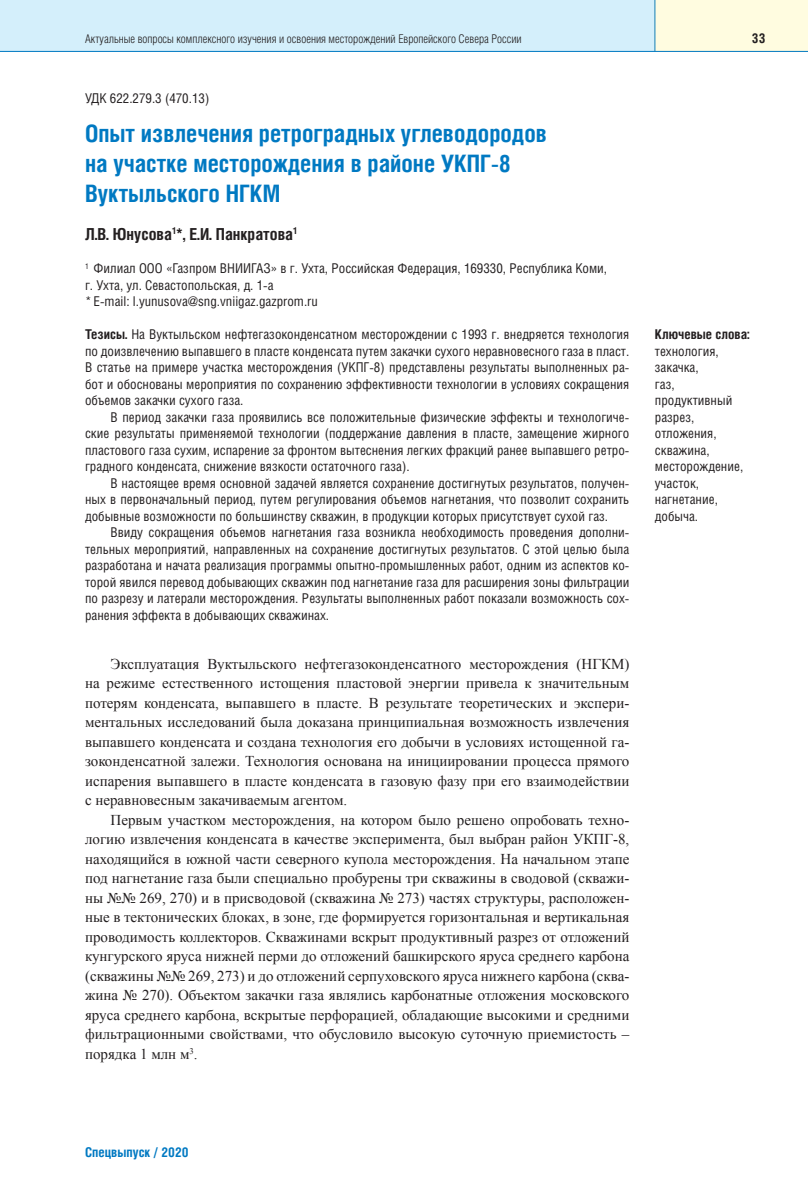
<style>
.page{position:relative;width:808px;height:1191px;background:#fff}
.page>*{position:absolute;margin:0;border:0;box-sizing:border-box;transform-origin:0 0}
.t1{font:700 24px/30px "Helios Cond";color:#0079c2}
.t2{font:700 16.5px "Helios Cond";color:#231f20}
.t3{font:15px/19.5px "Times New Roman";color:#231f20;text-align:justify}
.t4{font:13.5px/16.5px "Helios Cond";color:#231f20;text-align:justify}
.t5{font:700 13.5px "Helios Cond";color:#231f20}
.t6{font:700 13.5px "Helios Cond";color:#0079c2}
.t7{font:300 12px "Helios Cond";color:#231f20}
.s1{font-weight:700}
</style>
<div class="page">
<div style="left:0;top:0;width:668px;height:51px;background:#d4effb"></div>
<div style="left:655px;top:0;width:153px;height:51px;background:#fffce0"></div>
<hr style="left:0;top:51px;width:808px;height:1px;background:#0079c2">
<hr style="left:654px;top:0;width:1px;height:51px;background:#0079c2">
<p class="t7" style="left:85px;top:34px;width:438px">Актуальные вопросы комплексного изучения и освоения месторождений Европейского Севера России</p>
<p class="t5" style="left:752px;top:33px;width:15px">33</p>
<p class="t4" style="left:85px;top:91px;width:126px">УДК 622.279.3 (470.13)</p>
<h1 class="t1" style="left:85px;top:121px;width:463px">Опыт извлечения ретроградных углеводородов на участке месторождения в районе УКПГ-8<br>Вуктыльского НГКМ</h1>
<p class="t2" style="left:85px;top:228px;width:214px">Л.В. Юнусова<sup>1</sup>*, Е.И. Панкратова<sup>1</sup></p>
<p class="t4" style="left:85px;top:261px;width:523px;text-align:left"><sup>1</sup> Филиал ООО «Газпром ВНИИГАЗ» в г. Ухта, Российская Федерация, 169330, Республика Коми, г. Ухта, ул. Севастопольская, д. 1-а<br>* E-mail: l.yunusova@sng.vniigaz.gazprom.ru</p>
<p class="t4" style="left:85px;top:327px;width:546px"><span class="s1">Тезисы.</span> На Вуктыльском нефтегазоконденсатном месторождении с 1993 г. внедряется технология по доизвлечению выпавшего в пласте конденсата путем закачки сухого неравновесного газа в пласт.<br>В статье на примере участка месторождения (УКПГ-8) представлены результаты выполненных ра&shy;бот и обоснованы мероприятия по сохранению эффективности технологии в условиях сокращения объемов закачки сухого газа.</p>
<p class="t4" style="left:85px;top:410px;width:546px;text-indent:26px">В период закачки газа проявились все положительные физические эффекты и технологиче&shy;ские результаты применяемой технологии (поддержание давления в пласте, замещение жирного пластового газа сухим, испарение за фронтом вытеснения легких фракций ранее выпавшего ретро&shy;градного конденсата, снижение вязкости остаточного газа).</p>
<p class="t4" style="left:85px;top:476px;width:546px;text-indent:26px">В настоящее время основной задачей является сохранение достигнутых результатов, получен&shy;ных в первоначальный период, путем регулирования объемов нагнетания, что позволит сохранить добывные возможности по большинству скважин, в продукции которых присутствует сухой газ.</p>
<p class="t4" style="left:85px;top:525px;width:546px;text-indent:26px">Ввиду сокращения объемов нагнетания газа возникла необходимость проведения дополни&shy;тельных мероприятий, направленных на сохранение достигнутых результатов. С этой целью была разработана и начата реализация программы опытно-промышленных работ, одним из аспектов ко&shy;торой явился перевод добывающих скважин под нагнетание газа для расширения зоны фильтрации по разрезу и латерали месторождения. Результаты выполненных работ показали возможность сох&shy;ранения эффекта в добывающих скважинах.</p>
<p class="t3" style="left:85px;top:654px;width:546px;text-indent:26px">Эксплуатация Вуктыльского нефтегазоконденсатного месторождения (НГКМ) на режиме естественного истощения пластовой энергии привела к значительным потерям конденсата, выпавшего в пласте. В результате теоретических и экспери&shy;ментальных исследований была доказана принципиальная возможность извлечения выпавшего конденсата и создана технология его добычи в условиях истощенной га&shy;зоконденсатной залежи. Технология основана на инициировании процесса прямого испарения выпавшего в пласте конденсата в газовую фазу при его взаимодействии с неравновесным закачиваемым агентом.</p>
<p class="t3" style="left:85px;top:810px;width:546px;text-indent:26px">Первым участком месторождения, на котором было решено опробовать техно&shy;логию извлечения конденсата в качестве эксперимента, был выбран район УКПГ-8, находящийся в южной части северного купола месторождения. На начальном этапе под нагнетание газа были специально пробурены три скважины в сводовой (скважи&shy;ны №№ 269, 270) и в присводовой (скважина № 273) частях структуры, расположен&shy;ные в тектонических блоках, в зоне, где формируется горизонтальная и вертикальная проводимость коллекторов. Скважинами вскрыт продуктивный разрез от отложений кунгурского яруса нижней перми до отложений башкирского яруса среднего карбона (скважины №№ 269, 273) и до отложений серпуховского яруса нижнего карбона (сква&shy;жина № 270). Объектом закачки газа являлись карбонатные отложения московского яруса среднего карбона, вскрытые перфорацией, обладающие высокими и средними фильтрационными свойствами, что обусловило высокую суточную приемистость – порядка 1 млн м<sup>3</sup>.</p>
<p class="t5" style="left:655px;top:329px;width:96px">Ключевые слова:</p>
<p class="t4" style="left:655px;top:344px;width:90px;text-align:left">технология, закачка,<br>газ, продуктивный разрез, отложения, скважина, месторождение, участок, нагнетание, добыча.</p>
<p class="t6" style="left:85px;top:1147px;width:105px">Спецвыпуск / 2020</p>
</div>
